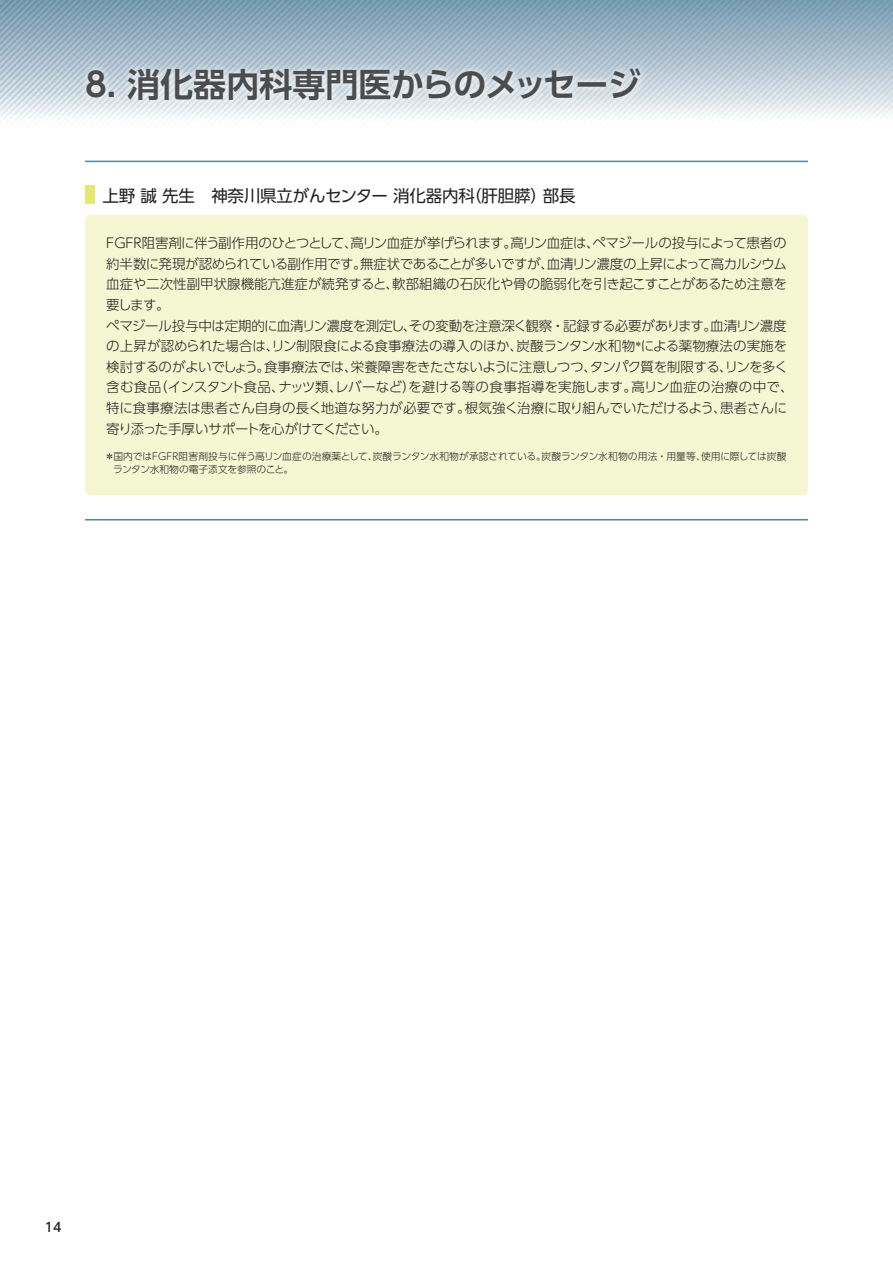
<style>
.page{position:relative;width:893px;height:1263px;background:#fff}
.page>*{position:absolute;margin:0;border:0;box-sizing:border-box;transform-origin:0 0}
.t1{font:700 33px "UD Shin Go Pr 6 De";letter-spacing:-.01em;color:#4b4c4d}
.t2{font:16.5px "UD Shin Go Pr 6";letter-spacing:-.01em;color:#231f20}
.t3{font:300 13.5px/20.7px "UD Shin Go Pr 6";letter-spacing:-.02em;color:#231f20}
.t4{font:500 12.75px "UD Shin Go Pr 6";color:#231f20}
.t5{font:300 9.75px/13.5px "UD Shin Go Pr 6";letter-spacing:-.005em;color:#231f20}
</style>
<div class="page">
<svg style="left:0;top:0;width:893px;height:119px;background:#a8becc"></svg>
<svg style="left:79px;top:61px;width:569px;height:47px;background:#d5dfe6"></svg>
<hr style="left:85px;top:161px;width:723px;height:1px;background:#4b87a0">
<hr style="left:85px;top:519px;width:723px;height:1px;background:#4b87a0">
<div style="left:85px;top:186px;width:10px;height:18px;background:#e4e770"></div>
<div style="left:85px;top:215px;width:723px;height:280px;background:#f5f7d3;border-radius:5px"></div>
<h1 class="t1" style="left:85px;top:58px;width:557px">8. 消化器内科専門医からのメッセージ</h1>
<p class="t2" style="left:102px;top:182px;width:475px">上野誠先生　神奈川県立がんセンター消化器内科（肝胆膵）部長</p>
<p class="t3" style="left:106px;top:232px;width:689px">FGFR阻害剤に伴う副作用のひとつとして、高リン血症が挙げられます。高リン血症は、ペマジールの投与によって患者の約半数に発現が認められている副作用です。無症状であることが多いですが、血清リン濃度の上昇によって高カルシウム血症や二次性副甲状腺機能亢進症が続発すると、軟部組織の石灰化や骨の脆弱化を引き起こすことがあるため注意を要します。<br>ペマジール投与中は定期的に血清リン濃度を測定し、その変動を注意深く観察・記録する必要があります。血清リン濃度の上昇が認められた場合は、リン制限食による食事療法の導入のほか、炭酸ランタン水和物<sup>＊</sup>による薬物療法の実施を検討するのがよいでしょう。食事療法では、栄養障害をきたさないように注意しつつ、タンパク質を制限する、リンを多く含む食品（インスタント食品、ナッツ類、レバーなど）を避ける等の食事指導を実施します。高リン血症の治療の中で、特に食事療法は患者さん自身の長く地道な努力が必要です。根気強く治療に取り組んでいただけるよう、患者さんに寄り添った手厚いサポートを心がけてください。</p>
<p class="t5" style="left:113px;top:449px;width:675px;text-indent:-8px">＊国内ではFGFR阻害剤投与に伴う高リン血症の治療薬として、炭酸ランタン水和物が承認されている。炭酸ランタン水和物の用法・用量等、使用に際しては炭酸ランタン水和物の電子添文を参照のこと。</p>
<p class="t4" style="left:45px;top:1216px;width:18px">14</p>
</div>
